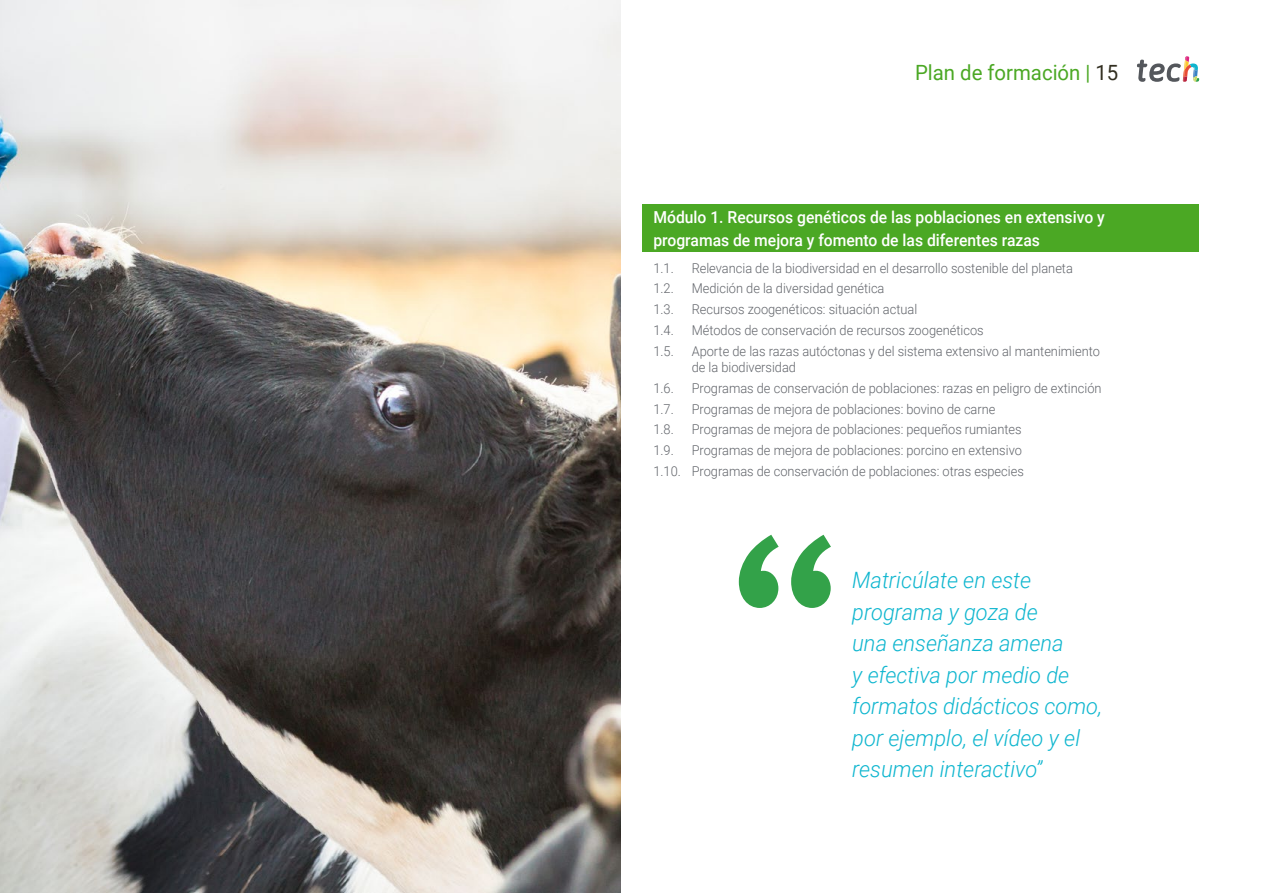
<style>
.page{position:relative;width:1263px;height:893px;background:#fff}
.page>*{position:absolute;margin:0;border:0;box-sizing:border-box;transform-origin:0 0}
.t1{font:italic 300 22.5px/31.5px "Roboto";color:#0fb6cf}
.t2{font:21px "Roboto";color:#4ba824}
.t3{font:500 16.5px/22.5px "Roboto";color:#fff;scale:.95 1}
.t4{font:300 13.5px/16.5px "Roboto";color:#61646a;scale:.95 1}
.s1{color:#312e20}
</style>
<div class="page">
<img style="left:0;top:0;width:621px;height:893px">
<div style="left:642px;top:204px;width:557px;height:48px;background:#4ba824"></div>
<svg style="left:1137px;top:56px;width:62px;height:26px"></svg>
<svg style="left:739px;top:535px;width:92px;height:73px"></svg>
<h2 class="t2" style="left:915px;top:57px;width:205px">Plan de formación | <span class="s1">15</span></h2>
<p class="t3" style="left:653px;top:205px;width:477px">Módulo 1. Recursos genéticos de las poblaciones en extensivo y programas de mejora y fomento de las diferentes razas</p>
<p class="t4" style="left:653px;top:259px;width:23px">1.1.</p>
<p class="t4" style="left:692px;top:259px;width:403px">Relevancia de la biodiversidad en el desarrollo sostenible del planeta</p>
<p class="t4" style="left:653px;top:280px;width:23px">1.2.</p>
<p class="t4" style="left:692px;top:280px;width:204px">Medición de la diversidad genética</p>
<p class="t4" style="left:653px;top:301px;width:23px">1.3.</p>
<p class="t4" style="left:692px;top:301px;width:239px">Recursos zoogenéticos: situación actual</p>
<p class="t4" style="left:653px;top:321px;width:23px">1.4.</p>
<p class="t4" style="left:692px;top:321px;width:309px">Métodos de conservación de recursos zoogenéticos</p>
<p class="t4" style="left:653px;top:342px;width:23px">1.5.</p>
<p class="t4" style="left:692px;top:342px;width:431px">Aporte de las razas autóctonas y del sistema extensivo al mantenimiento de la biodiversidad</p>
<p class="t4" style="left:653px;top:379px;width:23px">1.6.</p>
<p class="t4" style="left:692px;top:379px;width:433px">Programas de conservación de poblaciones: razas en peligro de extinción</p>
<p class="t4" style="left:653px;top:400px;width:23px">1.7.</p>
<p class="t4" style="left:692px;top:400px;width:321px">Programas de mejora de poblaciones: bovino de carne</p>
<p class="t4" style="left:653px;top:421px;width:23px">1.8.</p>
<p class="t4" style="left:692px;top:421px;width:349px">Programas de mejora de poblaciones: pequeños rumiantes</p>
<p class="t4" style="left:653px;top:442px;width:23px">1.9.</p>
<p class="t4" style="left:653px;top:440px;width:391px;line-height:20.7px;text-align:right">Programas de mejora de poblaciones: porcino en extensivo<br>1.10. Programas de conservación de poblaciones: otras especies</p>
<h1 class="t1" style="left:852px;top:564px;width:252px">Matricúlate en este programa y goza de<br>una enseñanza amena<br>y efectiva por medio de formatos didácticos como, por ejemplo, el vídeo y el resumen interactivo”</h1>
</div>
